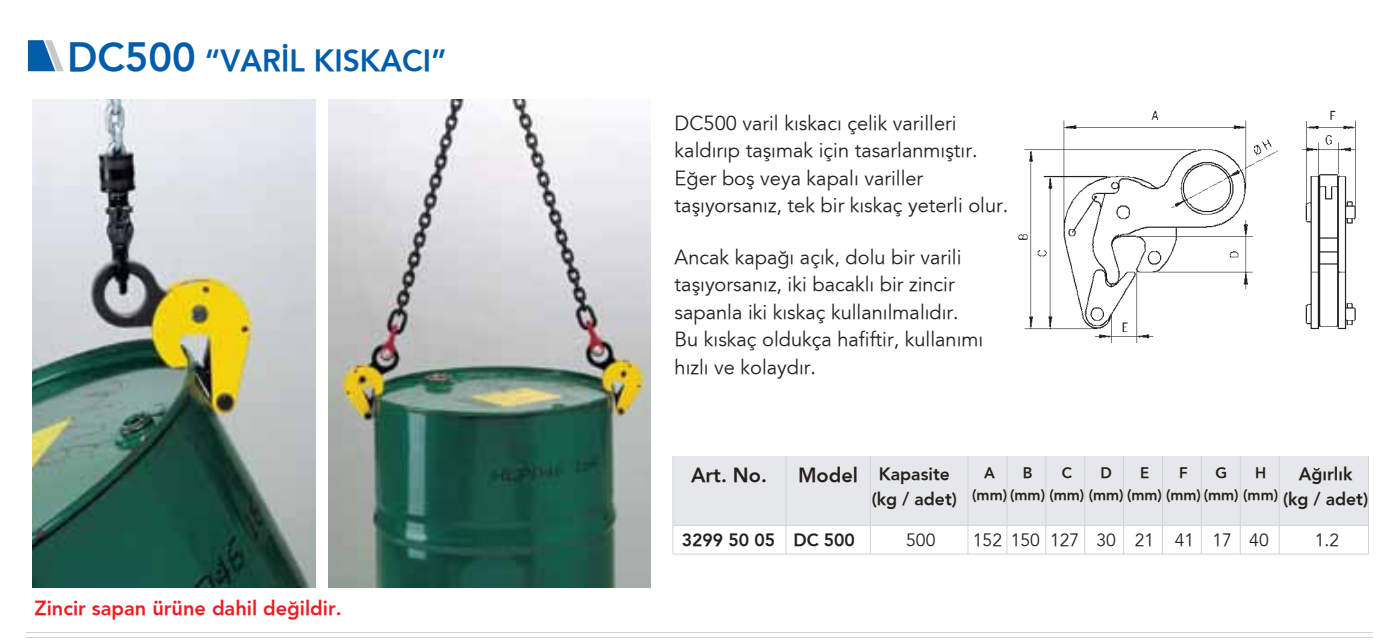
<style>
.page{position:relative;width:1399px;height:643px;background:#fff}
.page>*{position:absolute;margin:0;border:0;box-sizing:border-box;transform-origin:0 0}
.t1{font:800 30px "Avenir";color:#005daa}
.t2{font:20px/27.5px "Avenir";color:#231f20}
.t3{font:800 20px "Avenir";color:#ed1d24}
.t4{font:800 20px "Avenir";color:#231f20}
.t5{font:800 17.5px/25px "Avenir";color:#231f20}
.t6{font:17.5px "Avenir";color:#231f20}
.t7{font:800 15px/22.5px "Avenir";color:#231f20}
.s1{font-size:40px}
.s2{font-size:20px}
</style>
<div class="page">
<img style="left:1018px;top:110px;width:338px;height:233px">
<img style="left:32px;top:99px;width:283px;height:488px">
<img style="left:329px;top:99px;width:321px;height:488px">
<svg style="left:28px;top:40px;width:36px;height:31px"></svg>
<div style="left:673px;top:455px;width:695px;height:70px;background:#e6e7e8"></div>
<hr style="left:673px;top:524px;width:695px;height:1px;background:#d1d3d4">
<hr style="left:673px;top:553px;width:695px;height:1px;background:#d1d3d4">
<hr style="left:672px;top:455px;width:1px;height:98px;background:#d1d3d4">
<hr style="left:1367px;top:455px;width:1px;height:98px;background:#d1d3d4">
<hr style="left:785px;top:455px;width:1px;height:98px;background:#d1d3d4">
<hr style="left:869px;top:455px;width:1px;height:98px;background:#d1d3d4">
<hr style="left:967px;top:455px;width:1px;height:98px;background:#d1d3d4">
<hr style="left:1006px;top:455px;width:1px;height:98px;background:#d1d3d4">
<hr style="left:1045px;top:455px;width:1px;height:98px;background:#d1d3d4">
<hr style="left:1084px;top:455px;width:1px;height:98px;background:#d1d3d4">
<hr style="left:1123px;top:455px;width:1px;height:98px;background:#d1d3d4">
<hr style="left:1161px;top:455px;width:1px;height:98px;background:#d1d3d4">
<hr style="left:1200px;top:455px;width:1px;height:98px;background:#d1d3d4">
<hr style="left:1239px;top:455px;width:1px;height:98px;background:#d1d3d4">
<hr style="left:1278px;top:455px;width:1px;height:98px;background:#d1d3d4">
<hr style="left:26px;top:631px;width:1346px;height:1px;background:#d1d3d4">
<hr style="left:26px;top:636px;width:1346px;height:1px;background:#d1d3d4">
<p class="t1" style="left:67px;top:42px;width:381px"><span class="s1">DC500</span> “VAR‹L KISKACI”</p>
<p class="t3" style="left:34px;top:596px;width:309px">Zincir sapan ürüne dahil değildir.</p>
<p class="t2" style="left:674px;top:110px;width:335px">DC500 varil k›skac› çelik varilleri kald›r›p taş›mak için tasarlanm›şt›r.<br>Eğer boş veya kapal› variller taş›yorsan›z, tek bir k›skaç yeterli olur.</p>
<p class="t2" style="left:674px;top:244px;width:310px">Ancak kapağ› aç›k, dolu bir varili taş›yorsan›z, iki bacakl› bir zincir sapanla iki k›skaç kullan›lmal›d›r.<br>Bu k›skaç oldukça hafiftir, kullan›m› h›zl› ve kolayd›r.</p>
<p class="t4" style="left:691px;top:463px;width:77px">Art. No.</p>
<p class="t5" style="left:871px;top:461px;width:87px;text-indent:-74px"><span class="s2">Model</span> Kapasite (kg / adet)</p>
<p class="t5" style="left:1282px;top:461px;width:87px;text-align:center">Ağırlık<br>(kg / adet)</p>
<p class="t7" style="left:1022px;top:461px;width:11px">B</p>
<p class="t7" style="left:1061px;top:461px;width:12px">C</p>
<p class="t7" style="left:1100px;top:461px;width:13px">D</p>
<p class="t7" style="left:1139px;top:461px;width:11px">E</p>
<p class="t7" style="left:1179px;top:461px;width:10px">F</p>
<p class="t7" style="left:1215px;top:461px;width:13px">G</p>
<p class="t7" style="left:1254px;top:461px;width:13px">H</p>
<p class="t7" style="left:972px;top:461px;width:307px;text-indent:12px">A<br>(mm) (mm) (mm) (mm) (mm) (mm) (mm) (mm)</p>
<p class="t5" style="left:681px;top:527px;width:175px">3299 50 05 DC 500</p>
<p class="t6" style="left:906px;top:529px;width:31px">500</p>
<p class="t6" style="left:972px;top:529px;width:297px">152 150 127 30 21 41 17 40</p>
<p class="t6" style="left:1314px;top:529px;width:26px">1.2</p>
</div>
